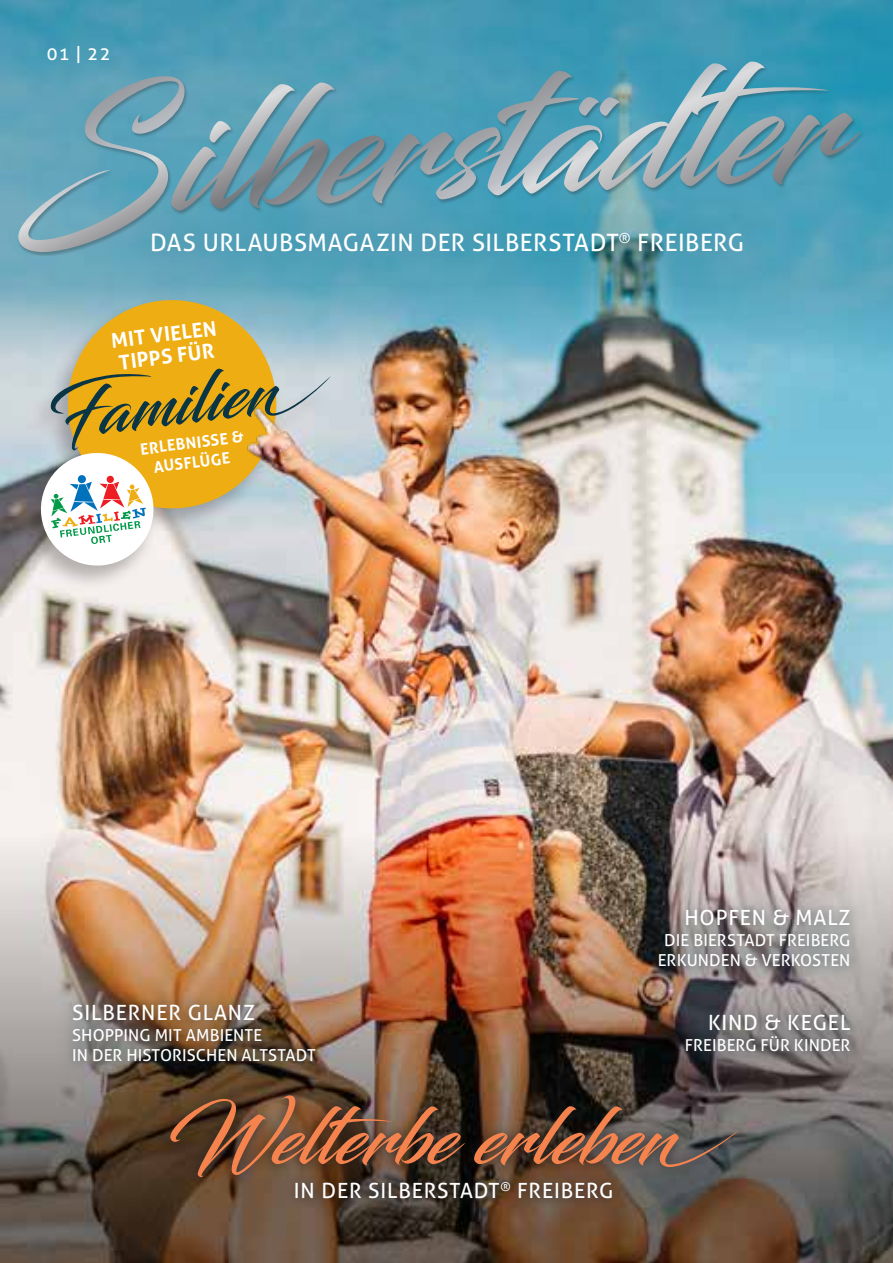
<style>
.page{position:relative;width:893px;height:1263px;background:#fff}
.page>*{position:absolute;margin:0;border:0;box-sizing:border-box;transform-origin:0 0}
.t1{font:78px "Blacksword";color:#f5834e}
.t2{font:68.4px "Blacksword";color:#0a3545}
.t3{font:24px "Aller";letter-spacing:.02em;color:#fff}
.t4{font:21px "Aller";letter-spacing:.04em;color:#fff}
.t5{font:700 20.25px/22.5px "Aller";color:#fff}
.t6{font:18px "Aller";color:#fff}
.t7{font:16.5px/19.8px "Aller";letter-spacing:.005em;color:#fff;text-align:center}
.t8{font:700 15.75px/19.5px "Aller";color:#fff;text-align:center}
</style>
<div class="page">
<img style="left:0;top:358px;width:893px;height:905px">
<svg style="left:0;top:0;width:893px;height:358px;background:#4e9cb5"></svg>
<div style="left:113px;top:194px;width:668px;height:97px;background:#227e97;opacity:.3"></div>
<div style="left:639px;top:891px;width:230px;height:95px;background:#264d5c;opacity:.25"></div>
<div style="left:666px;top:995px;width:203px;height:76px;background:#264d5c;opacity:.25"></div>
<div style="left:54px;top:985px;width:280px;height:95px;background:#264d5c;opacity:.25"></div>
<div style="left:20px;top:297px;width:314px;height:293px;background:#231f20;opacity:.3"></div>
<svg style="left:62px;top:294px;width:220px;height:221px;background:#deae32"></svg>
<svg style="left:38px;top:450px;width:119px;height:119px"></svg>
<div style="left:159px;top:1084px;width:588px;height:126px;background:#231f20;opacity:.85"></div>
<img style="left:219px;top:295px;width:355px;height:252px">
<div style="left:18px;top:61px;width:847px;height:195px;background:#231f20;opacity:.3"></div>
<svg style="left:317px;top:62px;width:434px;height:142px;background:#64a0b3"></svg>
<p class="t6" style="left:47px;top:43px;width:66px">01 | 22</p>
<h3 class="t3" style="left:150px;top:228px;width:595px">DAS URLAUBSMAGAZIN DER SILBERSTADT<sup>®</sup> FREIBERG</h3>
<p class="t5" style="left:110px;top:329px;width:107px;rotate:-7deg">MIT VIELEN<br>TIPPS FÜR</p>
<h2 class="t2" style="left:44px;top:377px;width:255px;rotate:-7deg">Familien</h2>
<p class="t8" style="left:139px;top:439px;width:106px;rotate:-7deg">ERLEBNISSE &amp;<br>AUSFLÜGE</p>
<p class="t4" style="left:72px;top:1000px;width:184px">SILBERNER GLANZ</p>
<p class="t7" style="left:72px;top:1025px;width:245px;text-align:left">SHOPPING MIT AMBIENTE<br>IN DER HISTORISCHEN ALTSTADT</p>
<p class="t4" style="left:684px;top:905px;width:168px">HOPFEN &amp; MALZ</p>
<p class="t7" style="left:658px;top:931px;width:194px">DIE BIERSTADT FREIBERG<br>ERKUNDEN &amp; VERKOSTEN</p>
<p class="t4" style="left:708px;top:1010px;width:144px">KIND &amp; KEGEL</p>
<p class="t7" style="left:685px;top:1036px;width:167px">FREIBERG FÜR KINDER</p>
<h1 class="t1" style="left:168px;top:1091px;width:574px">Welterbe erleben</h1>
<p class="t4" style="left:294px;top:1178px;width:321px">IN DER SILBERSTADT<sup>®</sup> FREIBERG</p>
</div>
